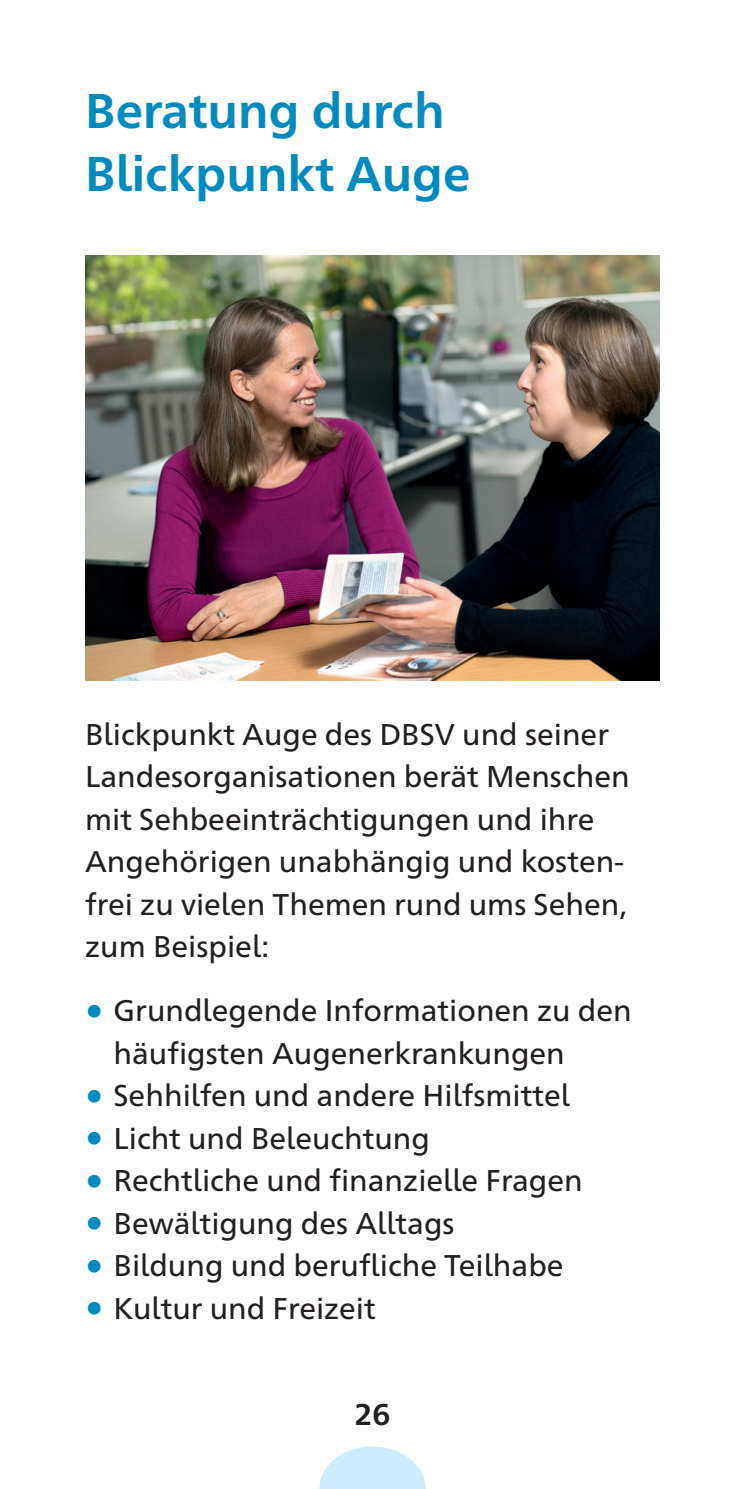
<style>
.page{position:relative;width:745px;height:1489px;background:#fff}
.page>*{position:absolute;margin:0;border:0;box-sizing:border-box;transform-origin:0 0}
.t1{font:700 48.75px/63.8px "Frutiger Neue 1450 Pro";color:#008bc0}
.t2{font:37.5px/42.5px "Frutiger Neue 1450 Pro";color:#008bc0;text-align:justify}
.t3{font:30px/42.5px "Frutiger Neue 1450 Pro";color:#231f20}
.t4{font:700 30px "Frutiger Neue 1450 Pro";color:#231f20}
.s1{font-size:37.5px;color:#008bc0}
</style>
<div class="page">
<svg style="left:319px;top:1446px;width:106px;height:42px"></svg>
<img style="left:85px;top:255px;width:574px;height:425px">
<h1 class="t1" style="left:85px;top:75px;width:386px">Beratung durch<br>Blickpunkt Auge</h1>
<p class="t3" style="left:85px;top:710px;width:545px">Blickpunkt Auge des DBSV und seiner Landesorganisationen berät Menschen mit Sehbeeinträchtigungen und ihre Angehörigen unabhängig und kosten&shy;frei zu vielen Themen rund ums Sehen, zum Beispiel:</p>
<p class="t3" style="left:113px;top:986px;width:519px;text-indent:-28px"><span class="s1">•</span> Grundlegende Informationen zu den häufigsten Augenerkrankungen</p>
<p class="t3" style="left:113px;top:1071px;width:457px">Sehhilfen und andere Hilfsmittel</p>
<p class="t3" style="left:113px;top:1114px;width:318px">Licht und Beleuchtung</p>
<p class="t3" style="left:113px;top:1156px;width:470px">Rechtliche und finanzielle Fragen</p>
<p class="t3" style="left:113px;top:1199px;width:342px">Bewältigung des Alltags</p>
<p class="t3" style="left:113px;top:1241px;width:451px">Bildung und berufliche Teilhabe</p>
<p class="t3" style="left:113px;top:1284px;width:263px">Kultur und Freizeit</p>
<p class="t2" style="left:85px;top:1071px;width:20px">• • • • • •</p>
<p class="t4" style="left:354px;top:1392px;width:37px">26</p>
</div>
